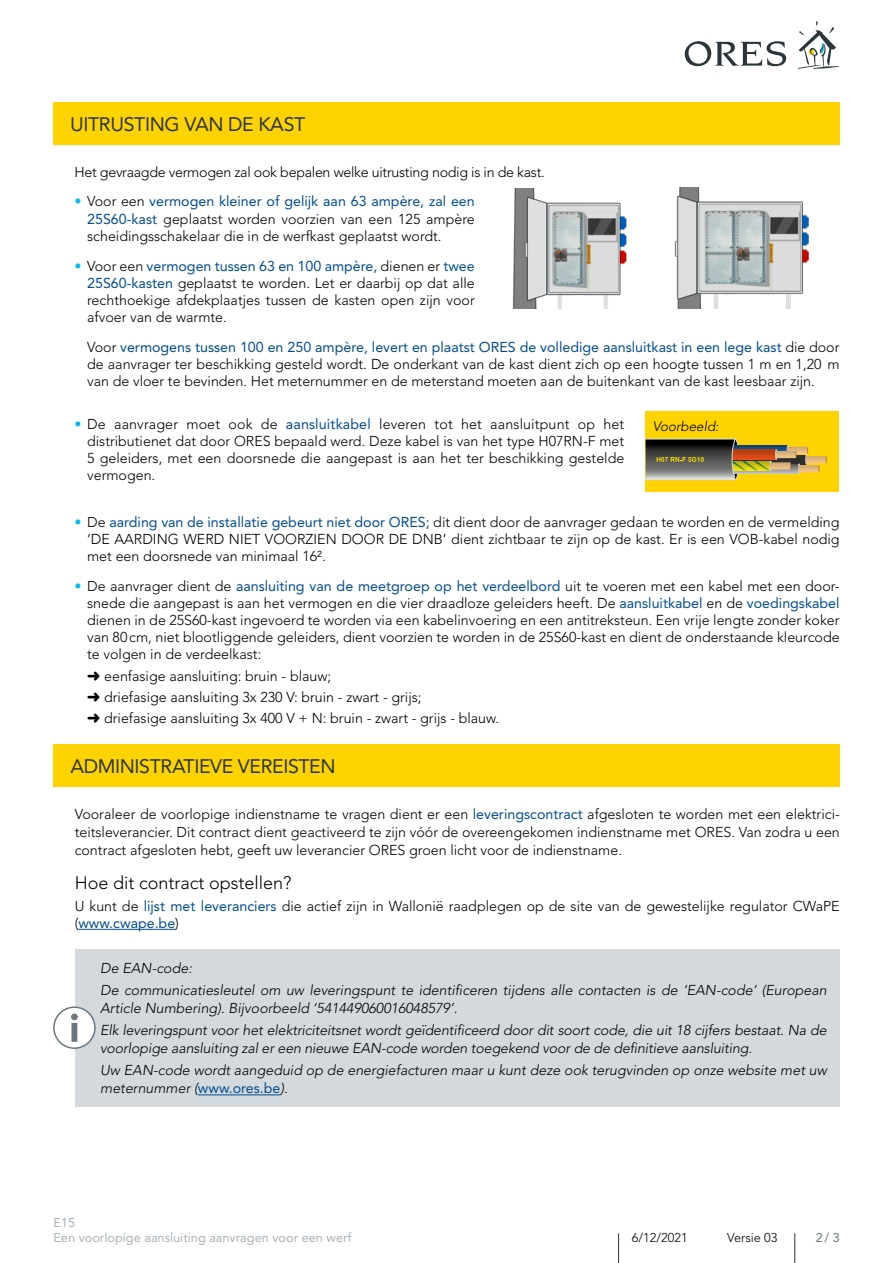
<style>
.page{position:relative;width:893px;height:1263px;background:#fff}
.page>*{position:absolute;margin:0;border:0;box-sizing:border-box;transform-origin:0 0}
.t1{font:19.5px "Avenir LT Std";letter-spacing:-.02em;color:#29353a}
.t2{font:300 18px "Avenir LT Std";color:#000}
.t3{font:300 14.25px/17.1px "Avenir LT Std";color:#000;text-align:justify}
.t4{font:italic 300 14.25px/22.2px "Avenir LT Std";color:#000}
.t5{font:300 14.25px "Avenir LT Std";letter-spacing:-.02em;color:#000}
.t6{font:italic 300 13.5px "Avenir LT Std";color:#000}
.t7{font:12.75px/14.2px "Avenir LT Std";color:#a8b3b9}
.t8{font:300 12.75px "Avenir LT Std";color:#000}
.t9{font:12.75px "Avenir LT Std";color:#6a777e}
.s1{font-weight:800;color:#05bbee}
.s2{font-weight:400;color:#004d91}
.s3{font-weight:400;font-style:normal;color:#004d91}
</style>
<div class="page">
<hr style="left:794px;top:1233px;width:1px;height:30px;background:#29353a">
<hr style="left:618px;top:1233px;width:1px;height:30px;background:#29353a">
<svg style="left:685px;top:41px;width:101px;height:25px"></svg>
<svg style="left:798px;top:21px;width:41px;height:48px"></svg>
<div style="left:53px;top:102px;width:787px;height:43px;background:#ffd300"></div>
<div style="left:53px;top:744px;width:787px;height:43px;background:#ffd300"></div>
<hr style="left:78px;top:929px;width:97px;height:1px;background:#004d91">
<div style="left:75px;top:949px;width:765px;height:157px;background:#d3d9dd"></div>
<hr style="left:198px;top:1094px;width:83px;height:1px;background:#004d91">
<div style="left:54px;top:1007px;width:41px;height:41px;background:#fff;border-radius:50%"></div>
<div style="left:53px;top:1006px;width:43px;height:43px;border:2px solid #6a777e;border-radius:50%"></div>
<svg style="left:71px;top:1013px;width:7px;height:29px"></svg>
<img style="left:512px;top:188px;width:115px;height:121px">
<img style="left:674px;top:188px;width:135px;height:121px">
<div style="left:646px;top:411px;width:193px;height:81px;background:#ffd300"></div>
<svg style="left:646px;top:439px;width:181px;height:41px"></svg>
<h1 class="t1" style="left:70px;top:113px;width:237px">UITRUSTING VAN DE KAST</h1>
<p class="t5" style="left:74px;top:163px;width:472px">Het gevraagde vermogen zal ook bepalen welke uitrusting nodig is in de kast.</p>
<p class="t3" style="left:87px;top:193px;width:389px;text-indent:-13px"><span class="s1">•</span> Voor een <span class="s2">vermogen kleiner of gelijk aan 63 ampère, zal een 25S60-kast</span> geplaatst worden voorzien van een 125 ampère scheidingsschakelaar die in de werfkast geplaatst wordt.</p>
<p class="t3" style="left:87px;top:257px;width:389px;text-indent:-13px"><span class="s1">•</span> Voor een <span class="s2">vermogen tussen 63 en 100 ampère,</span> dienen er <span class="s2">twee 25S60-kasten</span> geplaatst te worden. Let er daarbij op dat alle rechthoekige afdekplaatjes tussen de kasten open zijn voor afvoer van de warmte.</p>
<p class="t3" style="left:87px;top:338px;width:754px">Voor <span class="s2">vermogens tussen 100 en 250 ampère, levert en plaatst ORES de volledige aansluitkast in een lege kast</span> die door de aanvrager ter beschikking gesteld wordt. De onderkant van de kast dient zich op een hoogte tussen 1 m en 1,20 m van de vloer te bevinden. Het meternummer en de meterstand moeten aan de buitenkant van de kast leesbaar zijn.</p>
<p class="t3" style="left:87px;top:415px;width:539px;text-indent:-13px"><span class="s1">•</span> De aanvrager moet ook de <span class="s2">aansluitkabel</span> leveren tot het aansluitpunt op het distributienet dat door ORES bepaald werd. Deze kabel is van het type H07RN-F met 5 geleiders, met een doorsnede die aangepast is aan het ter beschikking gestelde vermogen.</p>
<p class="t3" style="left:87px;top:513px;width:754px;text-indent:-13px"><span class="s1">•</span> De <span class="s2">aarding van de installatie gebeurt niet door ORES;</span> dit dient door de aanvrager gedaan te worden en de vermelding ‘DE AARDING WERD NIET VOORZIEN DOOR DE DNB’ dient zichtbaar te zijn op de kast. Er is een VOB-kabel nodig met een doorsnede van minimaal 16².</p>
<p class="t3" style="left:87px;top:577px;width:754px;text-indent:-13px"><span class="s1">•</span> De aanvrager dient de <span class="s2">aansluiting van de meetgroep op het verdeelbord</span> uit te voeren met een kabel met een door&shy;snede die aangepast is aan het vermogen en die vier draadloze geleiders heeft. De <span class="s2">aansluitkabel</span> en de <span class="s2">voedingskabel </span>dienen in de 25S60-kast ingevoerd te worden via een kabelinvoering en een antitreksteun. Een vrije lengte zonder koker van 80cm, niet blootliggende geleiders, dient voorzien te worden in de 25S60-kast en dient de onderstaande kleurcode te volgen in de verdeelkast:</p>
<p class="t3" style="left:104px;top:665px;width:396px;line-height:21.3px;text-align:left">eenfasige aansluiting: bruin - blauw;<br>driefasige aansluiting 3x 230 V: bruin - zwart - grijs;<br>driefasige aansluiting 3x 400 V + N: bruin - zwart - grijs - blauw.</p>
<p class="t6" style="left:653px;top:418px;width:68px">Voorbeeld:</p>
<h1 class="t1" style="left:70px;top:755px;width:267px">ADMINISTRATIEVE VEREISTEN</h1>
<p class="t3" style="left:75px;top:805px;width:767px;line-height:18px">Vooraleer de voorlopige indienstname te vragen dient er een <span class="s2">leveringscontract</span> afgesloten te worden met een elektrici&shy;teitsleverancier. Dit contract dient geactiveerd te zijn vóór de overeengekomen indienstname met ORES. Van zodra u een contract afgesloten hebt, geeft uw leverancier ORES groen licht voor de indienstname.</p>
<p class="t2" style="left:75px;top:873px;width:218px">Hoe dit contract opstellen?</p>
<p class="t3" style="left:75px;top:897px;width:767px">U kunt de <span class="s2">lijst met leveranciers</span> die actief zijn in Wallonië raadplegen op de site van de gewestelijke regulator CWaPE (<span class="s2">www.cwape.be</span>)</p>
<p class="t4" style="left:100px;top:957px;width:728px">De EAN-code:<br>De communicatiesleutel om uw leveringspunt te identificeren tijdens alle contacten is de ‘EAN-code’ (European</p>
<p class="t4" style="left:100px;top:997px;width:728px">Article Numbering). Bijvoorbeeld ‘541449060016048579’.<br>Elk leveringspunt voor het elektriciteitsnet wordt geïdentificeerd door dit soort code, die uit 18 cijfers bestaat. Na de</p>
<p class="t4" style="left:100px;top:1037px;width:728px">voorlopige aansluiting zal er een nieuwe EAN-code worden toegekend voor de de definitieve aansluiting.<br>Uw EAN-code wordt aangeduid op de energiefacturen maar u kunt deze ook terugvinden op onze website met uw</p>
<p class="t4" style="left:100px;top:1078px;width:189px">meternummer (<span class="s3">www.ores.be</span>).</p>
<p class="t7" style="left:53px;top:1216px;width:300px">E15<br>Een voorlopige aansluiting aanvragen voor een werf</p>
<p class="t8" style="left:632px;top:1230px;width:57px">6/12/2021</p>
<p class="t8" style="left:727px;top:1230px;width:52px">Versie 03</p>
<p class="t9" style="left:816px;top:1230px;width:26px">2/ 3</p>
</div>
